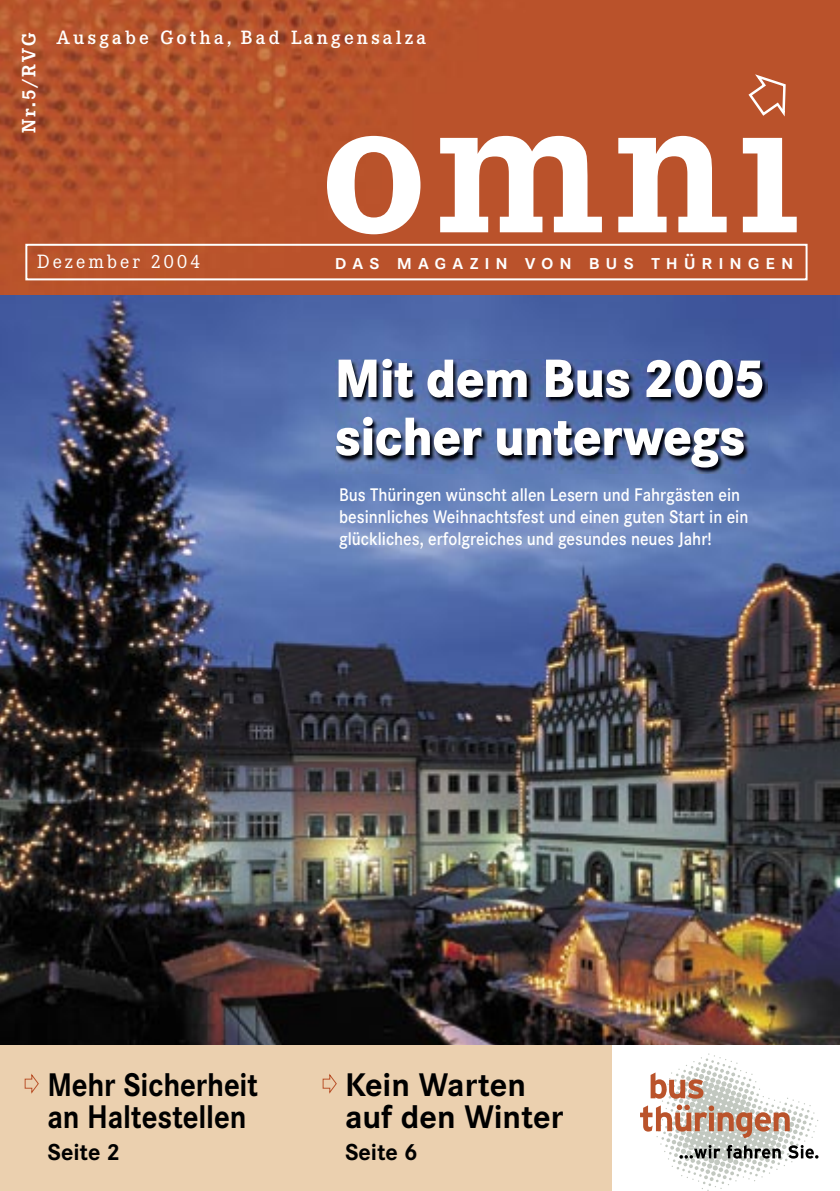
<style>
.page{position:relative;width:840px;height:1191px;background:#fff}
.page>*{position:absolute;margin:0;border:0;box-sizing:border-box;transform-origin:0 0}
.t1{font:800 56px/58px "Corporate S";letter-spacing:-.005em;color:#fff;scale:.9 1}
.t2{font:700 34px/32px "Corporate S";letter-spacing:-.005em;color:#000;scale:.9 1}
.t3{font:700 34px/32px "Corporate S";letter-spacing:-.005em;color:#000}
.t4{font:700 24px "Corporate S";color:#000}
.t5{font:600 22px "Corporate SSC";letter-spacing:.26em;color:#fff}
.t6{font:600 20px "Corporate E";letter-spacing:.16em;color:#fff}
.t7{font:20px "Corporate E";letter-spacing:.155em;color:#fff}
.t8{font:700 20px "Corporate E";color:#fff}
.t9{font:600 19px/22px "Corporate S";color:#fff;scale:.9 1}
</style>
<div class="page">
<img style="left:0;top:295px;width:839px;height:750px">
<img style="left:0;top:0;width:839px;height:295px">
<svg style="left:747px;top:73px;width:39px;height:44px;background:#c77354"></svg>
<svg style="left:25px;top:244px;width:782px;height:36px;background:#c0633f"></svg>
<svg style="left:327px;top:136px;width:93px;height:98px"></svg>
<svg style="left:440px;top:136px;width:161px;height:96px"></svg>
<svg style="left:618px;top:136px;width:108px;height:96px"></svg>
<svg style="left:742px;top:138px;width:54px;height:94px"></svg>
<svg style="left:640px;top:1053px;width:178px;height:138px"></svg>
<div style="left:0;top:1045px;width:611px;height:146px;background:#ebd0af"></div>
<svg style="left:322px;top:1074px;width:15px;height:19px"></svg>
<svg style="left:25px;top:1074px;width:14px;height:19px"></svg>
<img style="left:335px;top:359px;width:432px;height:114px">
<p class="t8" style="left:17px;top:133px;width:102px;rotate:-90deg">Nr.5/RVG</p>
<p class="t6" style="left:56px;top:26px;width:371px">Ausgabe Gotha, Bad Langensalza</p>
<p class="t7" style="left:37px;top:251px;width:165px">Dezember 2004</p>
<p class="t5" style="left:335px;top:249px;width:460px">das magazin von bus thüringen</p>
<h1 class="t1" style="left:334px;top:350px;width:479px">Mit dem Bus 2005 sicher unterwegs</h1>
<p class="t9" style="left:339px;top:483px;width:456px">Bus Thüringen wünscht allen Lesern und Fahrgästen ein besinnliches Weihnachtsfest und einen guten Start in ein glückliches, erfolgreiches und gesundes neues Jahr!</p>
<h2 class="t2" style="left:47px;top:1069px;width:235px">Mehr Sicherheit an Haltestellen</h2>
<p class="t4" style="left:47px;top:1138px;width:74px">Seite 2</p>
<h2 class="t3" style="left:345px;top:1069px;width:220px">Kein Warten auf den Winter</h2>
<p class="t4" style="left:345px;top:1137px;width:74px">Seite 6</p>
</div>
